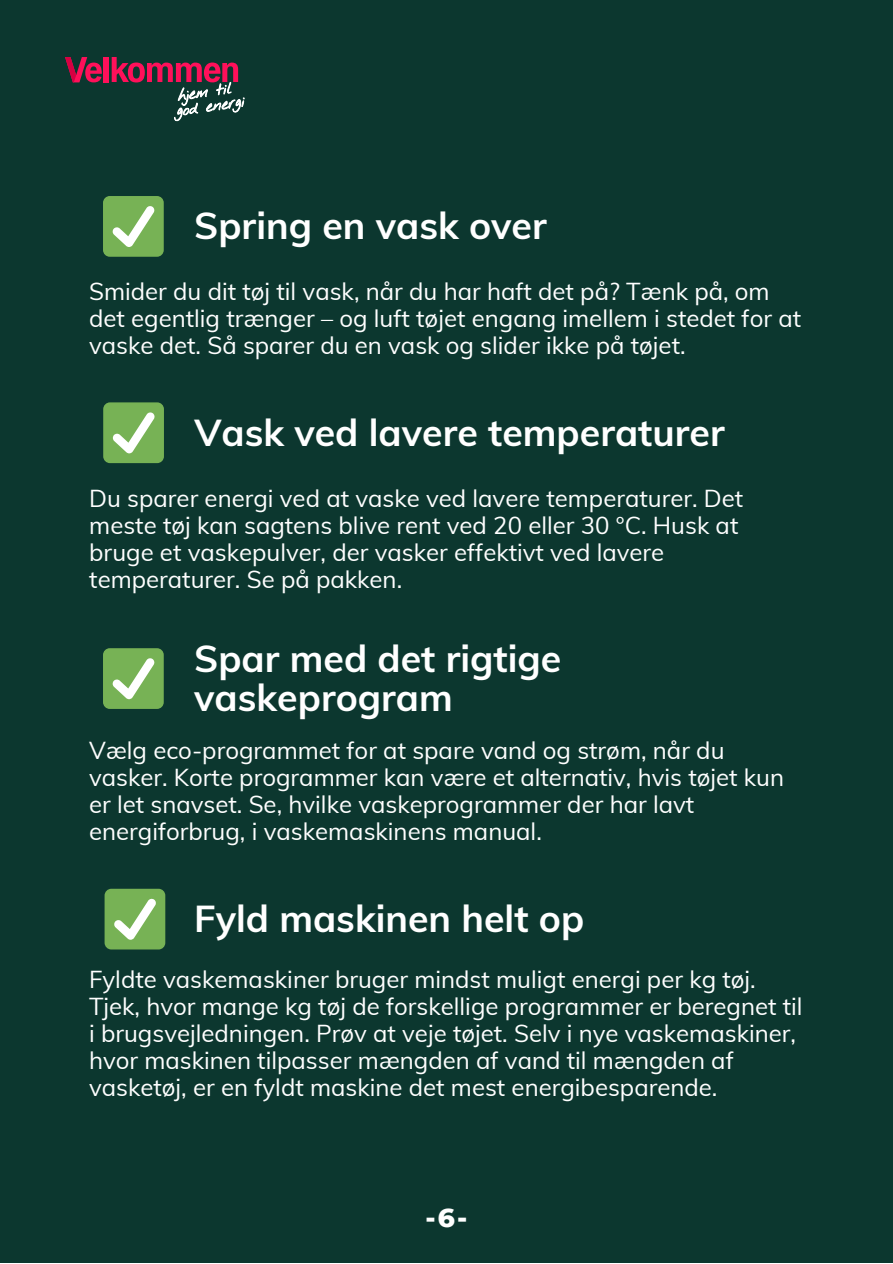
<style>
.page{position:relative;width:893px;height:1264px;background:#fff}
.page>*{position:absolute;margin:0;border:0;box-sizing:border-box;transform-origin:0 0}
.t1{font:700 37.5px/39.3px "Muli";color:#fff}
.t2{font:800 26.4px "Montserrat";color:#fff}
.t3{font:24px/27px "Muli";color:#fff}
</style>
<div class="page">
<div style="left:0;top:0;width:892px;height:1262px;background:#0c372f"></div>
<div style="left:103px;top:196px;width:61px;height:61px;background:#77b255;border-radius:7px"></div>
<svg style="left:112px;top:206px;width:43px;height:41px"></svg>
<div style="left:103px;top:648px;width:61px;height:61px;background:#77b255;border-radius:7px"></div>
<svg style="left:112px;top:658px;width:43px;height:41px"></svg>
<div style="left:105px;top:888px;width:60px;height:61px;background:#77b255;border-radius:7px"></div>
<svg style="left:114px;top:898px;width:42px;height:41px"></svg>
<svg style="left:65px;top:57px;width:37px;height:25px"></svg>
<div style="left:104px;top:57px;width:5px;height:25px;background:#ff105a"></div>
<svg style="left:112px;top:57px;width:132px;height:64px"></svg>
<div style="left:103px;top:402px;width:61px;height:61px;background:#77b255;border-radius:7px"></div>
<svg style="left:112px;top:412px;width:43px;height:41px"></svg>
<p class="t1" style="left:194px;top:205px;width:354px">Spring en vask over</p>
<p class="t3" style="left:89px;top:278px;width:713px">Smider du dit tøj til vask, når du har haft det på? Tænk på, om det egentlig trænger – og luft tøjet engang imellem i stedet for at vaske det. Så sparer du en vask og slider ikke på tøjet.</p>
<p class="t1" style="left:194px;top:411px;width:531px">Vask ved lavere temperaturer</p>
<p class="t3" style="left:89px;top:484px;width:655px">Du sparer energi ved at vaske ved lavere temperaturer. Det meste tøj kan sagtens blive rent ved 20 eller 30 °C. Husk at bruge et vaskepulver, der vasker effektivt ved lavere temperaturer. Se på pakken.</p>
<p class="t1" style="left:194px;top:637px;width:368px">Spar med det rigtige vaskeprogram</p>
<p class="t3" style="left:89px;top:736px;width:696px">Vælg eco-programmet for at spare vand og strøm, når du vasker. Korte programmer kan være et alternativ, hvis tøjet kun er let snavset. Se, hvilke vaskeprogrammer der har lavt energiforbrug, i vaskemaskinens manual.</p>
<p class="t1" style="left:194px;top:898px;width:391px">Fyld maskinen helt op</p>
<p class="t3" style="left:89px;top:965px;width:715px">Fyldte vaskemaskiner bruger mindst muligt energi per kg tøj.<br>Tjek, hvor mange kg tøj de forskellige programmer er beregnet til i brugsvejledningen. Prøv at veje tøjet. Selv i nye vaskemaskiner, hvor maskinen tilpasser mængden af vand til mængden af vasketøj, er en fyldt maskine det mest energibesparende.</p>
<p class="t2" style="left:425px;top:1200px;width:43px">-6-</p>
</div>
